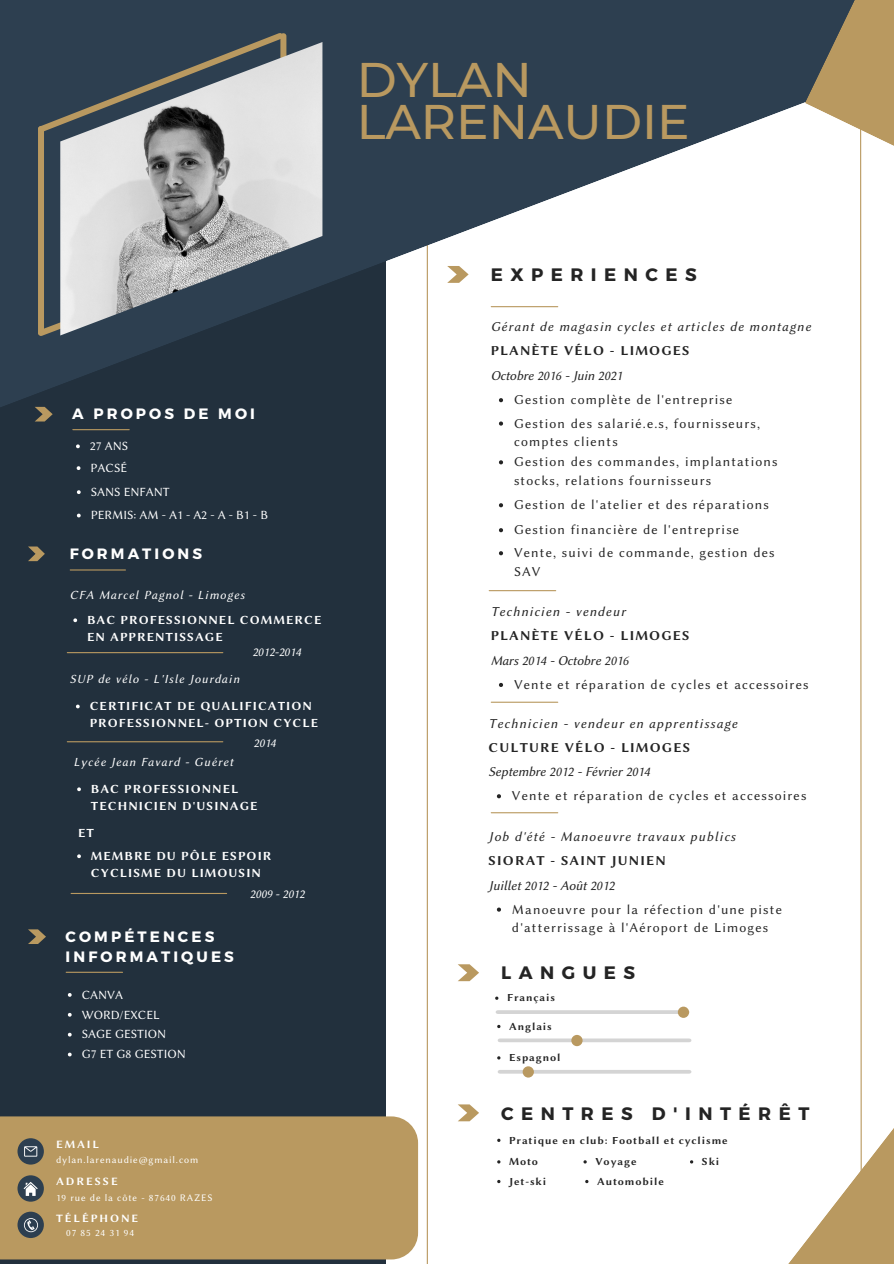
<style>
.page{position:relative;width:894px;height:1264px;background:#fff}
.page>*{position:absolute;margin:0;border:0;box-sizing:border-box;transform-origin:0 0}
.t1{font:500 48.45px "Montserrat";color:#b99960}
.t2{font:700 18px "Montserrat";letter-spacing:.415em;color:#242424}
.t3{font:700 15px/20.2px "Montserrat";letter-spacing:.205em;color:#fff}
.t4{font:13.65px/18.6px "Lin Biolinum O";letter-spacing:.085em;color:#242424}
.t5{font:13.65px "Lin Biolinum OI";letter-spacing:.085em;color:#242424}
.t6{font:13.65px "Lin Biolinum OI";color:#242424}
.t7{font:13.65px "Lin Biolinum OB";letter-spacing:.085em;color:#242424}
.t8{font:12.6px "Lin Biolinum O";color:#fff}
.t9{font:12.45px/16.8px "Lin Biolinum OB";letter-spacing:.085em;color:#fff}
.t10{font:12.45px "Lin Biolinum OI";letter-spacing:.085em;color:#fff}
.t11{font:12.45px "Lin Biolinum OI";color:#fff}
.t12{font:11.25px "Lin Biolinum OB";letter-spacing:.175em;color:#fff}
.t13{font:10.8px "Lin Biolinum OB";letter-spacing:.085em;color:#242424}
.t14{font:10.05px "Lin Biolinum O";letter-spacing:.085em;color:#fff}
</style>
<div class="page">
<div style="left:0;top:247px;width:386px;height:1016px;background:#22303d"></div>
<hr style="left:426px;top:244px;width:2px;height:1019px;background:#b99960">
<svg style="left:0;top:0;width:680px;height:422px;fill:#2d3f50"></svg>
<svg style="left:33px;top:253px;width:208px;height:87px;background:#31414e"></svg>
<img style="left:60px;top:42px;width:262px;height:293px">
<div style="left:38px;top:129px;width:6px;height:204px;background:#b99960"></div>
<svg style="left:35px;top:407px;width:18px;height:14px"></svg>
<hr style="left:73px;top:429px;width:56px;height:1px;background:#b99960">
<svg style="left:28px;top:546px;width:17px;height:15px"></svg>
<hr style="left:70px;top:569px;width:55px;height:1px;background:#b99960">
<hr style="left:67px;top:652px;width:156px;height:1px;background:#b99960">
<hr style="left:67px;top:741px;width:156px;height:1px;background:#b99960">
<svg style="left:447px;top:266px;width:21px;height:17px"></svg>
<hr style="left:491px;top:306px;width:66px;height:1px;background:#b99960">
<svg style="left:76px;top:444px;width:4px;height:4px"></svg>
<svg style="left:73px;top:618px;width:4px;height:4px"></svg>
<svg style="left:76px;top:704px;width:4px;height:4px"></svg>
<svg style="left:499px;top:398px;width:4px;height:4px"></svg>
<svg style="left:499px;top:421px;width:4px;height:4px"></svg>
<svg style="left:499px;top:460px;width:4px;height:4px"></svg>
<svg style="left:499px;top:551px;width:4px;height:4px"></svg>
<svg style="left:33px;top:28px;width:254px;height:109px;background:#646d74"></svg>
<svg style="left:77px;top:466px;width:3px;height:4px"></svg>
<svg style="left:77px;top:490px;width:4px;height:4px"></svg>
<svg style="left:77px;top:513px;width:4px;height:4px"></svg>
<hr style="left:71px;top:892px;width:155px;height:2px;background:#b99960">
<svg style="left:77px;top:787px;width:4px;height:4px"></svg>
<svg style="left:77px;top:854px;width:4px;height:4px"></svg>
<svg style="left:499px;top:503px;width:4px;height:4px"></svg>
<svg style="left:499px;top:528px;width:4px;height:4px"></svg>
<hr style="left:489px;top:590px;width:66px;height:1px;background:#b99960">
<svg style="left:499px;top:683px;width:4px;height:4px"></svg>
<svg style="left:496px;top:794px;width:5px;height:4px"></svg>
<hr style="left:491px;top:701px;width:66px;height:1px;background:#b99960">
<hr style="left:491px;top:812px;width:66px;height:1px;background:#b99960">
<svg style="left:496px;top:907px;width:5px;height:4px"></svg>
<svg style="left:458px;top:964px;width:21px;height:17px"></svg>
<hr style="left:497px;top:1010px;width:190px;height:4px;background:#d4d4d4">
<svg style="left:677px;top:1006px;width:12px;height:11px"></svg>
<svg style="left:499px;top:1038px;width:181px;height:4px"></svg>
<div style="left:571px;top:1034px;width:11px;height:12px;background:#b99960;border-radius:50%"></div>
<svg style="left:499px;top:1069px;width:181px;height:4px"></svg>
<div style="left:522px;top:1066px;width:11px;height:11px;background:#b99960;border-radius:50%"></div>
<svg style="left:458px;top:1104px;width:21px;height:17px"></svg>
<div style="left:0;top:1116px;width:418px;height:143px;background:#b99960"></div>
<div style="left:17px;top:1138px;width:27px;height:26px;background:#2d3f50;border-radius:50%"></div>
<svg style="left:24px;top:1146px;width:13px;height:10px"></svg>
<div style="left:17px;top:1175px;width:27px;height:26px;background:#2d3f50;border-radius:50%"></div>
<svg style="left:24px;top:1182px;width:14px;height:13px"></svg>
<div style="left:17px;top:1211px;width:27px;height:26px;background:#2d3f50;border-radius:50%"></div>
<svg style="left:24px;top:1218px;width:14px;height:14px"></svg>
<svg style="left:28px;top:929px;width:18px;height:15px"></svg>
<hr style="left:66px;top:971px;width:56px;height:1px;background:#b99960">
<svg style="left:68px;top:993px;width:4px;height:3px"></svg>
<svg style="left:68px;top:1012px;width:4px;height:4px"></svg>
<svg style="left:68px;top:1032px;width:4px;height:4px"></svg>
<svg style="left:68px;top:1052px;width:4px;height:4px"></svg>
<svg style="left:680px;top:0;width:213px;height:1263px"></svg>
<p class="t1" style="left:356px;top:50px;width:177px">DYLAN</p>
<p class="t1" style="left:356px;top:92px;width:334px">LARENAUDIE</p>
<p class="t3" style="left:72px;top:403px;width:184px">A PROPOS DE MOI</p>
<p class="t8" style="left:90px;top:439px;width:40px">27 ANS</p>
<p class="t8" style="left:90px;top:460px;width:38px">PACSÉ</p>
<p class="t8" style="left:91px;top:484px;width:80px">SANS ENFANT</p>
<p class="t8" style="left:91px;top:508px;width:179px">PERMIS:AM-A1-A2-A-B1-B</p>
<p class="t3" style="left:70px;top:543px;width:134px">FORMATIONS</p>
<p class="t10" style="left:70px;top:587px;width:176px">CFA Marcel Pagnol - Limoges</p>
<p class="t9" style="left:87px;top:611px;width:236px">BAC PROFESSIONNEL COMMERCE<br>EN APPRENTISSAGE</p>
<p class="t10" style="left:70px;top:672px;width:171px">SUP de vélo - L'Isle Jourdain</p>
<p class="t11" style="left:252px;top:645px;width:50px">2012-2014</p>
<p class="t9" style="left:90px;top:697px;width:230px">CERTIFICAT DE QUALIFICATION<br>PROFESSIONNEL- OPTION CYCLE</p>
<p class="t10" style="left:73px;top:755px;width:161px">Lycée Jean Favard - Guéret</p>
<p class="t10" style="left:253px;top:735px;width:24px">2014</p>
<p class="t9" style="left:91px;top:780px;width:168px">BAC PROFESSIONNEL<br>TECHNICIEN D'USINAGE</p>
<p class="t9" style="left:78px;top:824px;width:17px">ET</p>
<p class="t9" style="left:91px;top:847px;width:182px">MEMBRE DU PÔLE ESPOIR<br>CYCLISME DU LIMOUSIN</p>
<p class="t3" style="left:66px;top:925px;width:170px">COMPÉTENCES<br>INFORMATIQUES</p>
<p class="t8" style="left:82px;top:987px;width:43px">CANVA</p>
<p class="t8" style="left:82px;top:1007px;width:79px">WORD/EXCEL</p>
<p class="t8" style="left:82px;top:1027px;width:86px">SAGE GESTION</p>
<p class="t8" style="left:82px;top:1047px;width:106px">G7 ET G8 GESTION</p>
<p class="t11" style="left:250px;top:887px;width:56px">2009 - 2012</p>
<p class="t12" style="left:56px;top:1137px;width:45px">EMAIL</p>
<p class="t14" style="left:56px;top:1153px;width:144px">dylan.larenaudie@gmail.com</p>
<p class="t12" style="left:56px;top:1175px;width:63px">ADRESSE</p>
<p class="t14" style="left:56px;top:1191px;width:158px">19 rue de la côte - 87640 RAZES</p>
<p class="t12" style="left:56px;top:1211px;width:84px">TÉLÉPHONE</p>
<p class="t14" style="left:66px;top:1226px;width:69px">07 85 24 31 94</p>
<p class="t2" style="left:490px;top:263px;width:207px">EXPERIENCES</p>
<p class="t5" style="left:490px;top:319px;width:321px">Gérant de magasin cycles et articles de montagne</p>
<p class="t7" style="left:490px;top:343px;width:200px">PLANÈTE VÉLO - LIMOGES</p>
<p class="t6" style="left:490px;top:367px;width:133px">Octobre 2016 - Juin 2021</p>
<p class="t4" style="left:514px;top:390px;width:220px">Gestion complète de l'entreprise</p>
<p class="t4" style="left:514px;top:414px;width:247px">Gestion des salarié.e.s, fournisseurs, comptes clients</p>
<p class="t4" style="left:514px;top:453px;width:265px">Gestion des commandes, implantations stocks, relations fournisseurs</p>
<p class="t4" style="left:514px;top:495px;width:256px">Gestion de l'atelier et des réparations</p>
<p class="t4" style="left:514px;top:520px;width:226px">Gestion financière de l'entreprise</p>
<p class="t4" style="left:514px;top:543px;width:262px">Vente, suivi de commande, gestion des<br>SAV</p>
<p class="t5" style="left:490px;top:604px;width:136px">Technicien - vendeur</p>
<p class="t7" style="left:490px;top:628px;width:200px">PLANÈTE VÉLO - LIMOGES</p>
<p class="t6" style="left:490px;top:653px;width:139px">Mars 2014 - Octobre 2016</p>
<p class="t4" style="left:514px;top:675px;width:296px">Vente et réparation de cycles et accessoires</p>
<p class="t5" style="left:488px;top:715px;width:250px">Technicien - vendeur en apprentissage</p>
<p class="t7" style="left:488px;top:739px;width:203px">CULTURE VÉLO - LIMOGES</p>
<p class="t6" style="left:488px;top:764px;width:163px">Septembre 2012 - Février 2014</p>
<p class="t4" style="left:512px;top:786px;width:296px">Vente et réparation de cycles et accessoires</p>
<p class="t5" style="left:488px;top:829px;width:248px">Job d'été - Manoeuvre travaux publics</p>
<p class="t7" style="left:488px;top:852px;width:178px">SIORAT - SAINT JUNIEN</p>
<p class="t6" style="left:488px;top:877px;width:127px">Juillet 2012 - Août 2012</p>
<p class="t4" style="left:512px;top:900px;width:271px">Manoeuvre pour la réfection d'une piste d'atterrissage à l'Aéroport de Limoges</p>
<p class="t2" style="left:501px;top:961px;width:135px">LANGUES</p>
<p class="t13" style="left:507px;top:991px;width:49px">Français</p>
<p class="t13" style="left:509px;top:1020px;width:44px">Anglais</p>
<p class="t13" style="left:509px;top:1051px;width:53px">Espagnol</p>
<p class="t2" style="left:501px;top:1101px;width:309px">CENTRES D'INTÉRÊT</p>
<p class="t13" style="left:509px;top:1133px;width:220px">Pratique en club: Football et cyclisme</p>
<p class="t13" style="left:509px;top:1155px;width:30px">Moto</p>
<p class="t13" style="left:509px;top:1175px;width:38px">Jet-ski</p>
<p class="t13" style="left:701px;top:1155px;width:19px">Ski</p>
<p class="t13" style="left:595px;top:1155px;width:43px">Voyage</p>
<p class="t13" style="left:597px;top:1175px;width:68px">Automobile</p>
</div>
